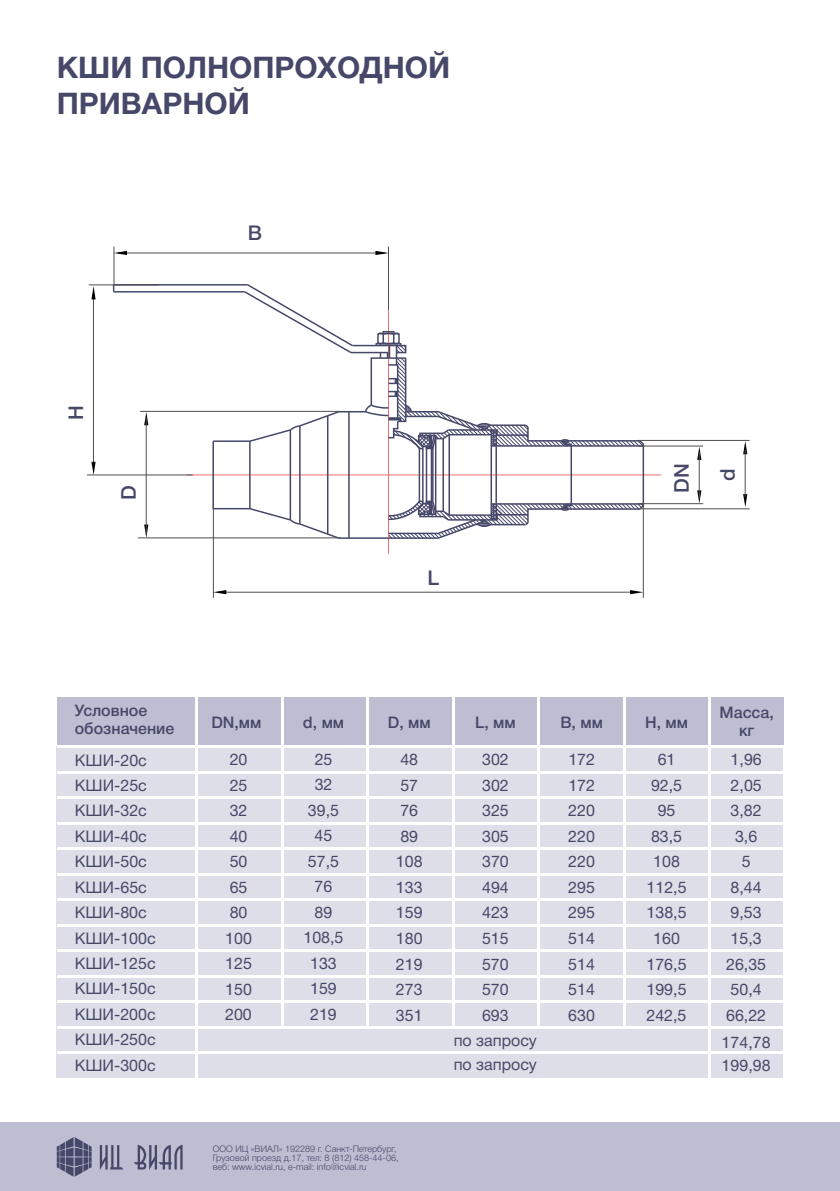
<style>
.page{position:relative;width:840px;height:1191px;background:#fff}
.page>*{position:absolute;margin:0;border:0;box-sizing:border-box;transform-origin:0 0}
.t1{font:700 29.8px/35.8px "Helvetica Neue Cyr";color:#464869}
.t2{font:500 20.4px "Helvetica Neue Cyr";color:#464869}
.t3{font:16px/27px "Helvetica Neue Cyr";color:#464869}
.t4{font:500 16px/18px "Helvetica Neue Cyr";color:#464869}
.t5{font:300 9px/9px "Helvetica Neue Cyr";color:#464869}
</style>
<div class="page">
<div style="left:57px;top:695px;width:726px;height:50px;background:#bdbed1"></div>
<div style="left:57px;top:746px;width:725px;height:331px;background:#dddee7"></div>
<hr style="left:187px;top:474px;width:473px;height:1px;background:#ee7172">
<hr style="left:388px;top:310px;width:1px;height:244px;background:#ee7172">
<hr style="left:113px;top:284px;width:134px;height:1px;background:#464869">
<hr style="left:114px;top:291px;width:130px;height:1px;background:#464869">
<svg style="left:211px;top:284px;width:434px;height:256px"></svg>
<hr style="left:249px;top:441px;width:1px;height:67px;background:#464869">
<hr style="left:289px;top:430px;width:2px;height:90px;background:#464869">
<hr style="left:299px;top:426px;width:1px;height:98px;background:#464869">
<hr style="left:327px;top:416px;width:1px;height:118px;background:#464869">
<hr style="left:57px;top:1051px;width:766px;height:3px;background:#fff">
<hr style="left:57px;top:1026px;width:766px;height:2px;background:#fff">
<hr style="left:57px;top:1000px;width:766px;height:3px;background:#fff">
<hr style="left:57px;top:975px;width:766px;height:2px;background:#fff">
<hr style="left:57px;top:949px;width:766px;height:3px;background:#fff">
<hr style="left:57px;top:924px;width:766px;height:2px;background:#fff">
<hr style="left:57px;top:898px;width:766px;height:3px;background:#fff">
<hr style="left:57px;top:873px;width:766px;height:2px;background:#fff">
<hr style="left:57px;top:847px;width:766px;height:3px;background:#fff">
<hr style="left:57px;top:822px;width:766px;height:2px;background:#fff">
<hr style="left:57px;top:796px;width:766px;height:3px;background:#fff">
<hr style="left:57px;top:771px;width:766px;height:2px;background:#fff">
<hr style="left:57px;top:745px;width:766px;height:3px;background:#fff">
<hr style="left:57px;top:694px;width:766px;height:2px;background:#fff">
<hr style="left:196px;top:696px;width:2px;height:382px;background:#fff">
<hr style="left:281px;top:696px;width:2px;height:332px;background:#fff">
<hr style="left:366px;top:696px;width:3px;height:332px;background:#fff">
<hr style="left:452px;top:696px;width:2px;height:332px;background:#fff">
<hr style="left:537px;top:696px;width:2px;height:332px;background:#fff">
<hr style="left:623px;top:696px;width:2px;height:332px;background:#fff">
<hr style="left:708px;top:696px;width:2px;height:383px;background:#fff">
<div style="left:0;top:1123px;width:839px;height:68px;background:#bdbed1"></div>
<svg style="left:100px;top:1145px;width:23px;height:25px"></svg>
<svg style="left:134px;top:1144px;width:48px;height:26px"></svg>
<svg style="left:57px;top:1137px;width:34px;height:39px"></svg>
<svg style="left:697px;top:447px;width:4px;height:56px"></svg>
<hr style="left:638px;top:446px;width:64px;height:1px;background:#504f4f">
<hr style="left:638px;top:503px;width:64px;height:1px;background:#504f4f">
<hr style="left:698px;top:452px;width:1px;height:47px;background:#504f4f">
<hr style="left:642px;top:505px;width:1px;height:93px;background:#504f4f">
<hr style="left:213px;top:505px;width:1px;height:93px;background:#504f4f">
<svg style="left:213px;top:590px;width:430px;height:4px"></svg>
<hr style="left:140px;top:411px;width:200px;height:1px;background:#504f4f">
<hr style="left:138px;top:537px;width:202px;height:1px;background:#504f4f">
<svg style="left:144px;top:412px;width:4px;height:126px"></svg>
<hr style="left:146px;top:417px;width:1px;height:118px;background:#504f4f">
<svg style="left:743px;top:441px;width:4px;height:66px"></svg>
<hr style="left:637px;top:440px;width:112px;height:1px;background:#504f4f">
<hr style="left:637px;top:508px;width:112px;height:1px;background:#504f4f">
<hr style="left:744px;top:450px;width:1px;height:47px;background:#504f4f">
<hr style="left:388px;top:246px;width:1px;height:64px;background:#504f4f">
<hr style="left:113px;top:246px;width:1px;height:39px;background:#504f4f">
<svg style="left:114px;top:251px;width:274px;height:4px"></svg>
<hr style="left:89px;top:284px;width:70px;height:1px;background:#504f4f">
<hr style="left:87px;top:474px;width:105px;height:1px;background:#504f4f">
<svg style="left:91px;top:286px;width:5px;height:189px"></svg>
<h1 class="t1" style="left:57px;top:50px;width:395px">КШИ ПОЛНОПРОХОДНОЙ<br>ПРИВАРНОЙ</h1>
<p class="t2" style="left:65px;top:419px;width:16px;rotate:-90deg">H</p>
<p class="t2" style="left:117px;top:500px;width:16px;rotate:-90deg">D</p>
<p class="t2" style="left:248px;top:222px;width:16px">B</p>
<p class="t2" style="left:427px;top:566px;width:13px">L</p>
<p class="t2" style="left:670px;top:493px;width:31px;rotate:-90deg">DN</p>
<p class="t2" style="left:716px;top:481px;width:14px;rotate:-90deg">d</p>
<p class="t4" style="left:75px;top:702px;width:101px">Условное обозначение</p>
<p class="t4" style="left:719px;top:704px;width:56px;text-align:center">Масса, кг</p>
<p class="t4" style="left:211px;top:713px;width:52px">DN,мм</p>
<p class="t4" style="left:303px;top:713px;width:43px">d, мм</p>
<p class="t4" style="left:387px;top:713px;width:44px">D, мм</p>
<p class="t4" style="left:475px;top:713px;width:42px">L, мм</p>
<p class="t4" style="left:560px;top:713px;width:44px">B, мм</p>
<p class="t4" style="left:644px;top:713px;width:44px">H, мм</p>
<p class="t3" style="left:75px;top:746px;width:74px">КШИ-20с</p>
<p class="t3" style="left:229px;top:746px;width:19px">20</p>
<p class="t3" style="left:314px;top:746px;width:19px">25</p>
<p class="t3" style="left:400px;top:746px;width:19px">48</p>
<p class="t3" style="left:482px;top:746px;width:28px">302</p>
<p class="t3" style="left:568px;top:746px;width:28px">172</p>
<p class="t3" style="left:657px;top:746px;width:19px">61</p>
<p class="t3" style="left:730px;top:746px;width:33px">1,96</p>
<p class="t3" style="left:75px;top:772px;width:74px">КШИ-25с</p>
<p class="t3" style="left:229px;top:771px;width:19px">25</p>
<p class="t3" style="left:314px;top:771px;width:19px">32</p>
<p class="t3" style="left:400px;top:771px;width:19px">57</p>
<p class="t3" style="left:482px;top:771px;width:28px">302</p>
<p class="t3" style="left:568px;top:771px;width:28px">172</p>
<p class="t3" style="left:650px;top:771px;width:33px">92,5</p>
<p class="t3" style="left:730px;top:771px;width:33px">2,05</p>
<p class="t3" style="left:75px;top:797px;width:74px">КШИ-32с</p>
<p class="t3" style="left:229px;top:797px;width:19px">32</p>
<p class="t3" style="left:308px;top:797px;width:33px">39,5</p>
<p class="t3" style="left:400px;top:797px;width:19px">76</p>
<p class="t3" style="left:482px;top:797px;width:28px">325</p>
<p class="t3" style="left:568px;top:797px;width:28px">220</p>
<p class="t3" style="left:657px;top:797px;width:19px">95</p>
<p class="t3" style="left:75px;top:823px;width:74px">КШИ-40с</p>
<p class="t3" style="left:730px;top:797px;width:33px">3,82</p>
<p class="t3" style="left:229px;top:822px;width:19px">40</p>
<p class="t3" style="left:314px;top:822px;width:19px">45</p>
<p class="t3" style="left:400px;top:823px;width:19px">89</p>
<p class="t3" style="left:482px;top:823px;width:28px">305</p>
<p class="t3" style="left:568px;top:823px;width:28px">220</p>
<p class="t3" style="left:650px;top:823px;width:33px">83,5</p>
<p class="t3" style="left:734px;top:823px;width:24px">3,6</p>
<p class="t3" style="left:75px;top:848px;width:74px">КШИ-50с</p>
<p class="t3" style="left:229px;top:848px;width:19px">50</p>
<p class="t3" style="left:308px;top:848px;width:33px">57,5</p>
<p class="t3" style="left:395px;top:848px;width:28px">108</p>
<p class="t3" style="left:482px;top:848px;width:28px">370</p>
<p class="t3" style="left:568px;top:848px;width:28px">220</p>
<p class="t3" style="left:652px;top:848px;width:28px">108</p>
<p class="t3" style="left:741px;top:848px;width:10px">5</p>
<p class="t3" style="left:75px;top:873px;width:74px">КШИ-65с</p>
<p class="t3" style="left:229px;top:873px;width:19px">65</p>
<p class="t3" style="left:314px;top:873px;width:19px">76</p>
<p class="t3" style="left:395px;top:874px;width:28px">133</p>
<p class="t3" style="left:482px;top:874px;width:28px">494</p>
<p class="t3" style="left:568px;top:874px;width:28px">295</p>
<p class="t3" style="left:646px;top:874px;width:42px">112,5</p>
<p class="t3" style="left:730px;top:874px;width:33px">8,44</p>
<p class="t3" style="left:75px;top:899px;width:74px">КШИ-80с</p>
<p class="t3" style="left:229px;top:899px;width:19px">80</p>
<p class="t3" style="left:314px;top:898px;width:19px">89</p>
<p class="t3" style="left:395px;top:899px;width:28px">159</p>
<p class="t3" style="left:482px;top:899px;width:28px">423</p>
<p class="t3" style="left:568px;top:899px;width:28px">295</p>
<p class="t3" style="left:646px;top:899px;width:42px">138,5</p>
<p class="t3" style="left:730px;top:899px;width:33px">9,53</p>
<p class="t3" style="left:75px;top:924px;width:82px">КШИ-100с</p>
<p class="t3" style="left:225px;top:924px;width:28px">100</p>
<p class="t3" style="left:303px;top:924px;width:42px">108,5</p>
<p class="t3" style="left:395px;top:925px;width:28px">180</p>
<p class="t3" style="left:482px;top:925px;width:28px">515</p>
<p class="t3" style="left:568px;top:925px;width:28px">514</p>
<p class="t3" style="left:652px;top:925px;width:28px">160</p>
<p class="t3" style="left:730px;top:925px;width:33px">15,3</p>
<p class="t3" style="left:75px;top:950px;width:82px">КШИ-125с</p>
<p class="t3" style="left:225px;top:950px;width:28px">125</p>
<p class="t3" style="left:310px;top:949px;width:28px">133</p>
<p class="t3" style="left:395px;top:950px;width:28px">219</p>
<p class="t3" style="left:482px;top:950px;width:28px">570</p>
<p class="t3" style="left:568px;top:950px;width:28px">514</p>
<p class="t3" style="left:646px;top:950px;width:42px">176,5</p>
<p class="t3" style="left:725px;top:950px;width:42px">26,35</p>
<p class="t3" style="left:75px;top:975px;width:82px">КШИ-150с</p>
<p class="t3" style="left:225px;top:975px;width:28px">150</p>
<p class="t3" style="left:310px;top:975px;width:28px">159</p>
<p class="t3" style="left:395px;top:976px;width:28px">273</p>
<p class="t3" style="left:482px;top:976px;width:28px">570</p>
<p class="t3" style="left:568px;top:976px;width:28px">514</p>
<p class="t3" style="left:646px;top:976px;width:42px">199,5</p>
<p class="t3" style="left:730px;top:976px;width:33px">50,4</p>
<p class="t3" style="left:75px;top:1000px;width:82px">КШИ-200с</p>
<p class="t3" style="left:225px;top:1001px;width:28px">200</p>
<p class="t3" style="left:310px;top:1000px;width:28px">219</p>
<p class="t3" style="left:395px;top:1001px;width:28px">351</p>
<p class="t3" style="left:482px;top:1001px;width:28px">693</p>
<p class="t3" style="left:568px;top:1001px;width:28px">630</p>
<p class="t3" style="left:646px;top:1001px;width:42px">242,5</p>
<p class="t3" style="left:721px;top:1001px;width:50px">66,22<br>174,78</p>
<p class="t3" style="left:721px;top:1052px;width:50px">199,98</p>
<p class="t3" style="left:75px;top:1026px;width:82px">КШИ-250с</p>
<p class="t3" style="left:453px;top:1026px;width:85px">по запросу</p>
<p class="t3" style="left:75px;top:1051px;width:82px">КШИ-300с</p>
<p class="t3" style="left:453px;top:1050px;width:85px">по запросу</p>
<p class="t5" style="left:213px;top:1144px;width:187px">ООО ИЦ «ВИАЛ» 192289 г. Санкт-Петербург,<br>Грузовой проезд д.17, тел: 8 (812) 458-44-06, веб: www.icvial.ru, e-mail: info@icvial.ru</p>
</div>
